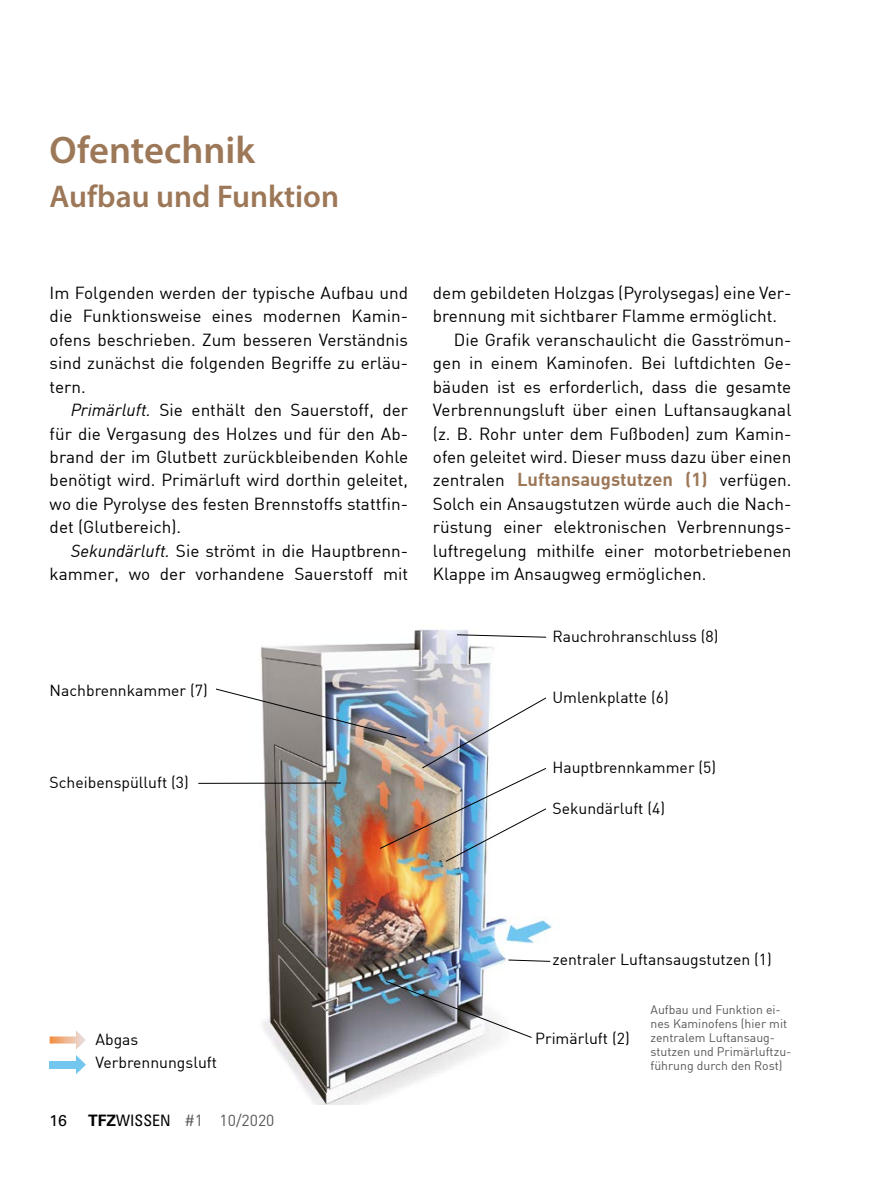
<style>
.page{position:relative;width:869px;height:1191px;background:#fff}
.page>*{position:absolute;margin:0;border:0;box-sizing:border-box;transform-origin:0 0}
.Überschrift1__nachfo{font:600 38.5px "Myriad Pro";color:#9d7858}
.Überschrift_2{font:600 31.5px "Myriad Pro";color:#9d7858}
.Eingerückter_Absatz{font:18.38px "DIN Bold";color:#9d7858}
.Eingerückter_Absatz-2{font:17.15px/23.4px "DIN Regular";color:#000;text-align:justify}
.Text{font:17.15px/23.4px "DIN Regular";color:#000;text-align:justify}
.Text_ohne_Spalte{font:15.75px "DIN Regular";color:#000}
.t1{font:15.75px "DIN Regular";color:#575756}
.t2{font:15.75px "Univers LT Std";color:#000}
.Bildunterschrift___f{font:12.25px/14px "DIN Regular";color:#575756}
.s1{font-style:italic}
.s2{font-family:"DIN Regular";font-size:17.15px;color:#000}
.s3{font-family:"Univers LT Std";font-weight:700;color:#000}
.s4{font-family:"Univers LT Std";font-stretch:condensed;color:#000}
</style>
<div class="page">
<img style="left:49px;top:629px;width:503px;height:476px">
<p class="Überschrift1__nachfo" style="left:50px;top:126px;width:207px">Ofentechnik</p>
<p class="Überschrift_2" style="left:50px;top:177px;width:291px">Aufbau und Funktion</p>
<p class="Text" style="left:50px;top:280px;width:360px">Im Folgenden werden der typische Aufbau und die Funktionsweise eines modernen Kamin&shy;ofens beschrieben. Zum besseren Verständnis sind zunächst die folgenden Begriffe zu erläu&shy;tern.</p>
<p class="Eingerückter_Absatz-2" style="left:50px;top:398px;width:360px;text-indent:21px"><span class="s1">Primärluft.</span> Sie enthält den Sauerstoff, der für die Vergasung des Holzes und für den Ab&shy;brand der im Glutbett zurückbleibenden Kohle benötigt wird. Primärluft wird dorthin geleitet, wo die Pyrolyse des festen Brennstoffs stattfin&shy;det (Glutbereich).</p>
<p class="Eingerückter_Absatz-2" style="left:50px;top:538px;width:360px;text-align:right"><span class="s1">Sekundärluft.</span> Sie strömt in die Hauptbrenn&shy;kammer, wo der vorhandene Sauerstoff mit</p>
<p class="Text_ohne_Spalte" style="left:50px;top:680px;width:160px">Nachbrennkammer (7)</p>
<p class="Text_ohne_Spalte" style="left:50px;top:772px;width:141px">Scheibenspülluft (3)</p>
<p class="Eingerückter_Absatz-2" style="left:433px;top:280px;width:360px">dem gebildeten Holzgas (Pyrolysegas) eine Ver&shy;brennung mit sichtbarer Flamme ermöglicht.</p>
<p class="Eingerückter_Absatz-2" style="left:433px;top:327px;width:360px;text-indent:21px">Die Grafik veranschaulicht die Gasströmun&shy;gen in einem Kaminofen. Bei luftdichten Ge&shy;bäuden ist es erforderlich, dass die gesamte Verbrennungsluft über einen Luftansaugkanal (z. B. Rohr unter dem Fußboden) zum Kamin&shy;ofen geleitet wird. Dieser muss dazu über einen</p>
<p class="Eingerückter_Absatz" style="left:433px;top:468px;width:360px"><span class="s2">zentralen</span> Luftansaugstutzen (1) <span class="s2">verfügen.</span></p>
<p class="Eingerückter_Absatz-2" style="left:433px;top:491px;width:360px">Solch ein Ansaugstutzen würde auch die Nach&shy;rüstung einer elektronischen Verbrennungs&shy;luftregelung mithilfe einer motorbetriebenen Klappe im Ansaugweg ermöglichen.</p>
<p class="Text_ohne_Spalte" style="left:552px;top:626px;width:167px">Rauchrohranschluss (8)</p>
<p class="Text_ohne_Spalte" style="left:552px;top:688px;width:118px">Umlenkplatte (6)</p>
<p class="Text_ohne_Spalte" style="left:552px;top:758px;width:165px">Hauptbrennkammer (5)</p>
<p class="Text_ohne_Spalte" style="left:552px;top:798px;width:114px">Sekundärluft (4)</p>
<p class="Text_ohne_Spalte" style="left:95px;top:1029px;width:44px">Abgas</p>
<p class="Text_ohne_Spalte" style="left:95px;top:1052px;width:123px">Verbrennungsluft</p>
<p class="t2" style="left:50px;top:1111px;width:19px">16</p>
<p class="t1" style="left:88px;top:1110px;width:188px"><span class="s3">TFZ</span><span class="s4">WISSEN</span> #1 10/2020</p>
<p class="Text_ohne_Spalte" style="left:552px;top:949px;width:221px">zentraler Luftansaugstutzen (1)</p>
<p class="Text_ohne_Spalte" style="left:535px;top:1028px;width:96px">Primärluft (2)</p>
<p class="Bildunterschrift___f" style="left:650px;top:1002px;width:142px">Aufbau und Funktion ei&shy;nes Kaminofens (hier mit zentralem Luftansaug&shy;stutzen und Primärluftzu&shy;führung durch den Rost)</p>
</div>
